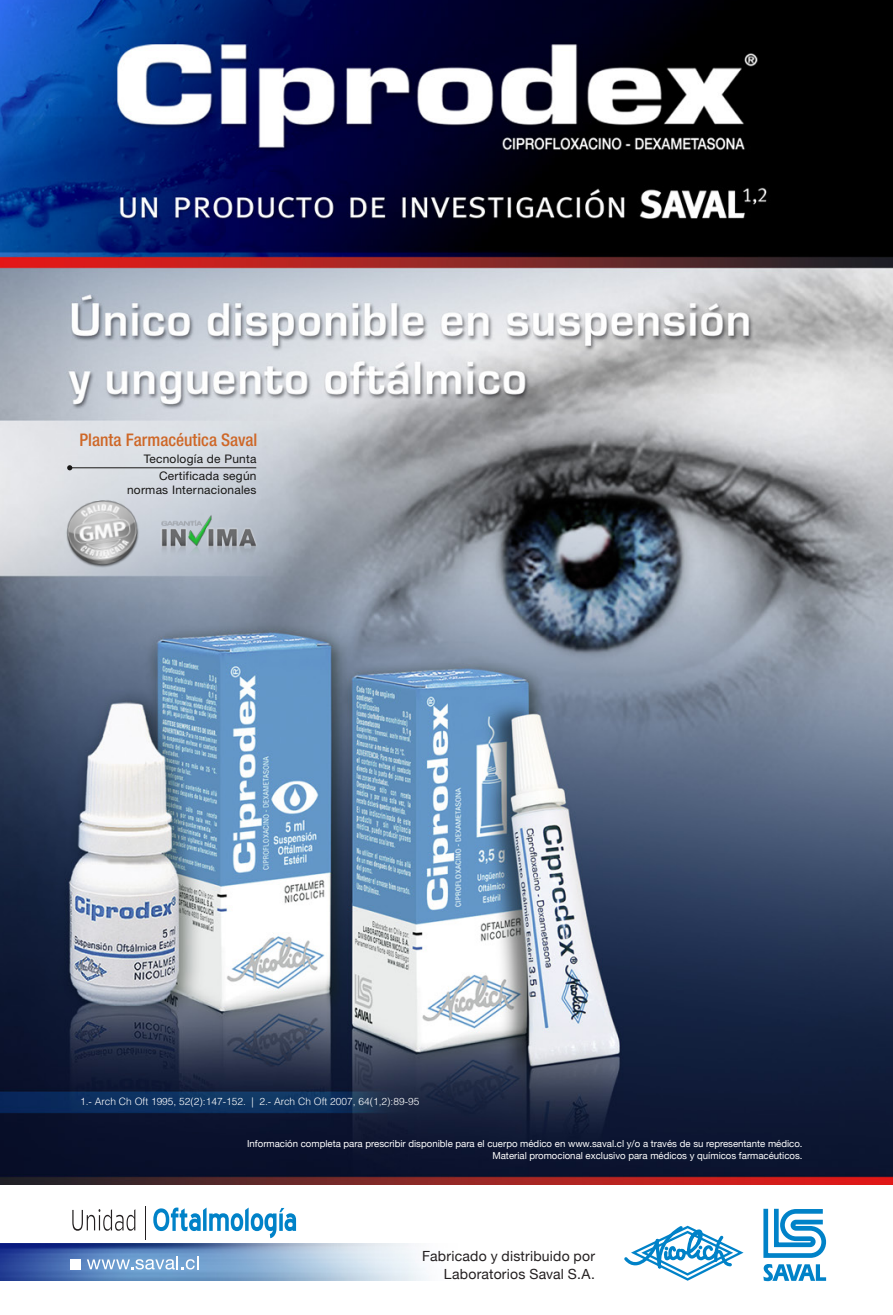
<style>
.page{position:relative;width:893px;height:1315px;background:#fff}
.page>*{position:absolute;margin:0;border:0;box-sizing:border-box;transform-origin:0 0}
.t1{font:500 condensed 17.32px "Helvetica Neue";color:#ce6727}
.plain_text{font:14px "Helvetica Neue";letter-spacing:.015em;color:#231f20}
.t2{font:11.9px/17.5px "Helvetica Neue";letter-spacing:.02em;color:#181716;text-align:right}
.t3{font:300 10.15px "Helvetica";color:#fff}
.t4{font:9.62px "Helvetica Neue";color:#fff}
</style>
<div class="page">
<img style="left:0;top:0;width:893px;height:1185px">
<img style="left:0;top:1243px;width:428px;height:37px">
<svg style="left:87px;top:1255px;width:111px;height:14px;background:#91b5da"></svg>
<div style="left:70px;top:1259px;width:10px;height:10px;background:#fff"></div>
<svg style="left:763px;top:1208px;width:64px;height:73px"></svg>
<svg style="left:624px;top:1225px;width:119px;height:55px"></svg>
<svg style="left:72px;top:1209px;width:63px;height:21px"></svg>
<svg style="left:153px;top:1207px;width:143px;height:31px"></svg>
<hr style="left:145px;top:1205px;width:1px;height:34px;background:#231f20">
<img style="left:59px;top:491px;width:88px;height:83px">
<img style="left:159px;top:515px;width:100px;height:59px">
<hr style="left:70px;top:467px;width:186px;height:1px;background:#181716">
<svg style="left:67px;top:465px;width:5px;height:5px"></svg>
<p class="t1" style="left:80px;top:429px;width:179px">Planta Farmacéutica Saval</p>
<p class="t2" style="left:144px;top:449px;width:114px">Tecnología de Punta<br>Certificada según</p>
<p class="t2" style="left:127px;top:480px;width:131px">normas Internacionales</p>
<p class="t3" style="left:80px;top:1094px;width:341px">1.- Arch Ch Oft 1995, 52(2):147-152. | 2.- Arch Ch Oft 2007, 64(1,2):89-95</p>
<p class="t4" style="left:247px;top:1137px;width:557px">Información completa para prescribir disponible para el cuerpo médico en www.saval.cl y/o a través de su representante médico.</p>
<p class="t4" style="left:492px;top:1149px;width:312px">Material promocional exclusivo para médicos y químicos farmacéuticos.</p>
<p class="plain_text" style="left:422px;top:1248px;width:174px">Fabricado y distribuido por</p>
<p class="plain_text" style="left:444px;top:1265px;width:153px">Laboratorios Saval S.A.</p>
</div>
